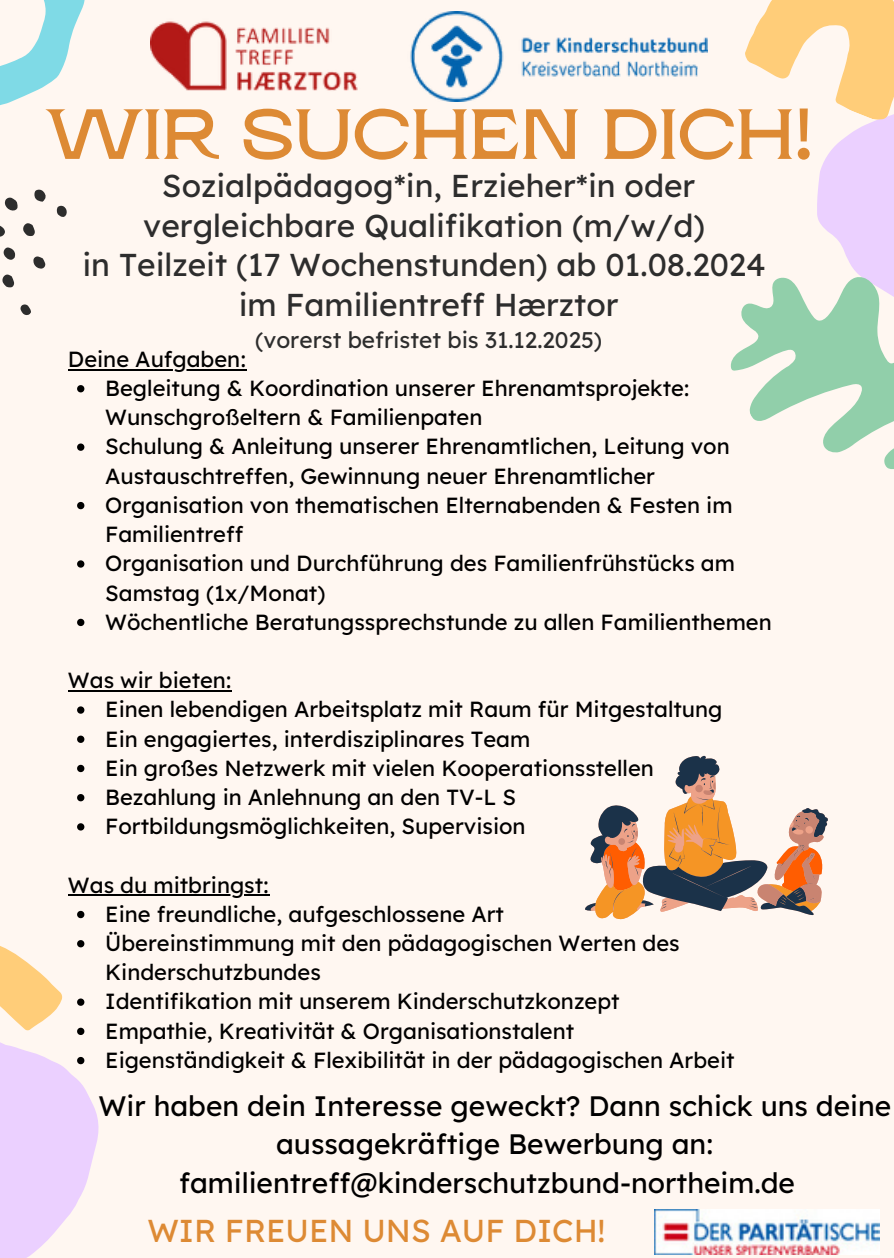
<style>
.page{position:relative;width:894px;height:1258px;background:#fff}
.page>*{position:absolute;margin:0;border:0;box-sizing:border-box;transform-origin:0 0}
.t1{font:700 70.8px "Rasputin";color:#dd8a34}
.t2{font:31.8px "Lexend Deca";color:#dd8a34}
.t3{font:31.5px/39.6px "Lexend Deca";color:#2d2d2d;text-align:center}
.t4{font:28.2px/38.4px "Lexend Deca";color:#000;text-align:center}
.t5{font:22.5px "Lexend Deca";color:#2d2d2d}
.t6{font:21.9px/29.1px "Lexend Deca";color:#000}
</style>
<div class="page">
<div style="left:0;top:0;width:893px;height:1258px;background:#fff7f1"></div>
<svg style="left:0;top:0;width:85px;height:105px"></svg>
<svg style="left:2px;top:274px;width:13px;height:14px"></svg>
<svg style="left:33px;top:256px;width:13px;height:13px"></svg>
<svg style="left:3px;top:247px;width:13px;height:13px"></svg>
<svg style="left:0;top:189px;width:67px;height:48px"></svg>
<svg style="left:20px;top:304px;width:11px;height:11px"></svg>
<svg style="left:730px;top:330px;width:163px;height:139px"></svg>
<svg style="left:741px;top:0;width:152px;height:330px"></svg>
<img style="left:151px;top:12px;width:555px;height:90px">
<hr style="left:68px;top:369px;width:178px;height:1px;background:#000">
<svg style="left:77px;top:385px;width:7px;height:7px"></svg>
<svg style="left:77px;top:443px;width:7px;height:8px"></svg>
<svg style="left:77px;top:502px;width:7px;height:7px"></svg>
<svg style="left:77px;top:560px;width:7px;height:8px"></svg>
<svg style="left:77px;top:619px;width:7px;height:7px"></svg>
<hr style="left:68px;top:690px;width:164px;height:2px;background:#000">
<svg style="left:77px;top:706px;width:7px;height:8px"></svg>
<svg style="left:77px;top:735px;width:7px;height:8px"></svg>
<svg style="left:77px;top:765px;width:7px;height:7px"></svg>
<svg style="left:77px;top:794px;width:7px;height:7px"></svg>
<svg style="left:77px;top:823px;width:7px;height:7px"></svg>
<hr style="left:68px;top:894px;width:201px;height:2px;background:#000">
<svg style="left:0;top:910px;width:98px;height:348px"></svg>
<img style="left:654px;top:1209px;width:225px;height:45px">
<svg style="left:585px;top:756px;width:242px;height:164px"></svg>
<p class="t1" style="left:46px;top:96px;width:768px">WIR SUCHEN DICH!</p>
<p class="t3" style="left:82px;top:165px;width:684px">Sozialpädagog*in, Erzieher*in oder vergleichbare Qualifikation (m/w/d)<br>in Teilzeit (17 Wochenstunden) ab 01.08.2024 im Familientreff Hærztor</p>
<p class="t5" style="left:255px;top:325px;width:348px">(vorerst befristet bis 31.12.2025)</p>
<p class="t6" style="left:68px;top:344px;width:180px">Deine Aufgaben:</p>
<p class="t6" style="left:105px;top:373px;width:586px">Begleitung &amp; Koordination unserer Ehrenamtsprojekte:<br>Wunschgroßeltern &amp; Familienpaten</p>
<p class="t6" style="left:105px;top:432px;width:626px">Schulung &amp; Anleitung unserer Ehrenamtlichen, Leitung von<br>Austauschtreffen, Gewinnung neuer Ehrenamtlicher</p>
<h1 class="t6" style="left:105px;top:490px;width:628px">Organisation von thematischen Elternabenden &amp; Festen im<br>Familientreff</h1>
<p class="t6" style="left:105px;top:548px;width:631px">Organisation und Durchführung des Familienfrühstücks am<br>Samstag (1x/Monat)</p>
<h3 class="t6" style="left:105px;top:607px;width:668px">Wöchentliche Beratungssprechstunde zu allen Familienthemen</h3>
<p class="t6" style="left:68px;top:665px;width:165px">Was wir bieten:</p>
<p class="t6" style="left:105px;top:694px;width:618px">Einen lebendigen Arbeitsplatz mit Raum für Mitgestaltung</p>
<p class="t6" style="left:105px;top:724px;width:426px">Ein engagiertes, interdisziplinares Team</p>
<p class="t6" style="left:105px;top:753px;width:550px">Ein großes Netzwerk mit vielen Kooperationsstellen</p>
<p class="t6" style="left:105px;top:782px;width:412px">Bezahlung in Anlehnung an den TV-L S</p>
<p class="t6" style="left:105px;top:811px;width:422px">Fortbildungsmöglichkeiten, Supervision</p>
<p class="t6" style="left:68px;top:870px;width:202px">Was du mitbringst:</p>
<p class="t6" style="left:105px;top:899px;width:400px">Eine freundliche, aufgeschlossene Art</p>
<p class="t6" style="left:105px;top:928px;width:576px">Übereinstimmung mit den pädagogischen Werten des<br>Kinderschutzbundes</p>
<p class="t6" style="left:105px;top:987px;width:516px">Identifikation mit unserem Kinderschutzkonzept</p>
<p class="t6" style="left:105px;top:1016px;width:470px">Empathie, Kreativität &amp; Organisationstalent</p>
<p class="t6" style="left:105px;top:1045px;width:630px">Eigenständigkeit &amp; Flexibilität in der pädagogischen Arbeit</p>
<p class="t4" style="left:99px;top:1086px;width:794px">Wir haben dein Interesse geweckt? Dann schick uns deine aussagekräftige Bewerbung an: familientreff@kinderschutzbund-northeim.de</p>
<p class="t2" style="left:147px;top:1210px;width:459px">WIR FREUEN UNS AUF DICH!</p>
</div>
